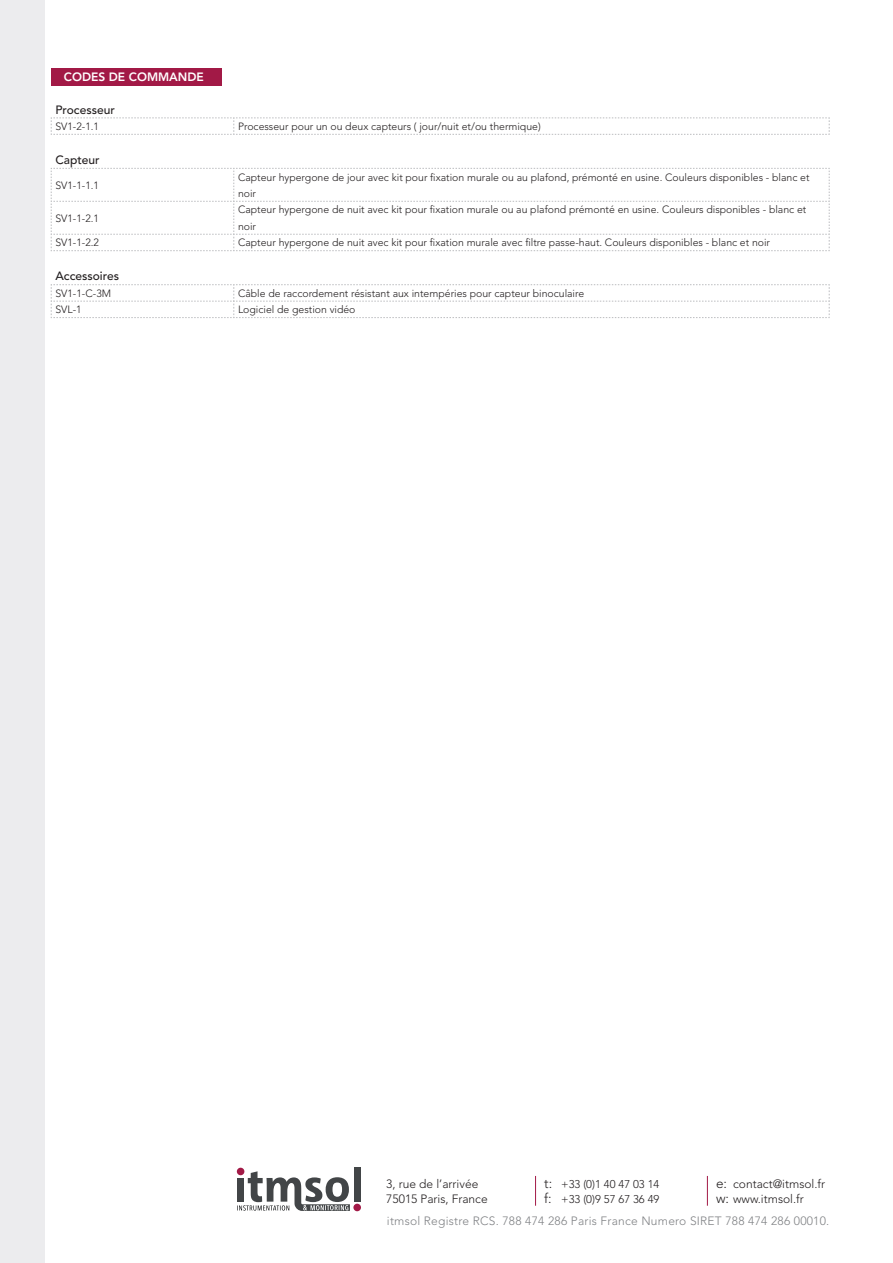
<style>
.page{position:relative;width:893px;height:1263px;background:#fff}
.page>*{position:absolute;margin:0;border:0;box-sizing:border-box;transform-origin:0 0}
.t1{font:300 12px "Avenir LT Std";color:#231f20}
.t2{font:300 12px "Avenir LT Std";letter-spacing:.02em;color:#808285}
.t3{font:500 12px "Avenir LT Std";color:#231f20}
.t4{font:800 12px "Avenir LT Std";color:#fff}
.t5{font:300 11.25px "Avenir LT Std";color:#231f20}
.t6{font:300 10.5px/16.5px "Avenir LT Std";color:#231f20}
.s1{font-size:13.5px}
</style>
<div class="page">
<div style="left:354px;top:1167px;width:7px;height:34px;background:#424547"></div>
<svg style="left:237px;top:1171px;width:113px;height:40px"></svg>
<div style="left:237px;top:1168px;width:7px;height:7px;background:#a21946;border-radius:50%"></div>
<div style="left:353px;top:1204px;width:8px;height:7px;background:#a21946;border-radius:50%"></div>
<hr style="left:535px;top:1176px;width:1px;height:30px;background:#a21946">
<hr style="left:707px;top:1176px;width:1px;height:30px;background:#a21946">
<div style="left:0;top:0;width:45px;height:1263px;background:#ececee"></div>
<svg style="left:51px;top:85px;width:779px;height:50px"></svg>
<svg style="left:51px;top:168px;width:779px;height:83px"></svg>
<svg style="left:51px;top:284px;width:779px;height:34px"></svg>
<div style="left:51px;top:68px;width:170px;height:17px;background:#a21946"></div>
<p class="t4" style="left:64px;top:70px;width:142px">CODES DE COMMANDE</p>
<p class="t3" style="left:55px;top:103px;width:61px">Processeur</p>
<p class="t6" style="left:55px;top:118px;width:45px">SV1-2-1.1</p>
<p class="t6" style="left:238px;top:118px;width:304px">Processeur pour un ou deux capteurs ( jour/nuit et/ou thermique)</p>
<p class="t3" style="left:55px;top:153px;width:46px">Capteur</p>
<p class="t6" style="left:55px;top:177px;width:45px">SV1-1-1.1</p>
<p class="t6" style="left:238px;top:169px;width:573px">Capteur hypergone de jour avec kit pour fixation murale ou au plafond, prémonté en usine. Couleurs disponibles - blanc et noir</p>
<p class="t6" style="left:55px;top:210px;width:45px">SV1-1-2.1</p>
<p class="t6" style="left:238px;top:202px;width:570px">Capteur hypergone de nuit avec kit pour fixation murale ou au plafond prémonté en usine. Couleurs disponibles - blanc et noir</p>
<p class="t6" style="left:55px;top:235px;width:45px">SV1-1-2.2</p>
<p class="t6" style="left:238px;top:235px;width:534px">Capteur hypergone de nuit avec kit pour fixation murale avec filtre passe-haut. Couleurs disponibles - blanc et noir</p>
<p class="t3" style="left:55px;top:269px;width:65px">Accessoires</p>
<p class="t6" style="left:55px;top:285px;width:57px">SV1-1-C-3M</p>
<p class="t6" style="left:238px;top:285px;width:348px">Câble de raccordement résistant aux intempéries pour capteur binoculaire</p>
<p class="t6" style="left:55px;top:301px;width:28px">SVL-1</p>
<p class="t6" style="left:238px;top:301px;width:119px">Logiciel de gestion vidéo</p>
<p class="t1" style="left:716px;top:1177px;width:111px"><span class="s1">e:</span> contact@itmsol.fr</p>
<p class="t1" style="left:716px;top:1192px;width:89px"><span class="s1">w:</span> www.itmsol.fr</p>
<p class="t1" style="left:386px;top:1177px;width:94px">3, rue de l’arrivée</p>
<p class="t1" style="left:386px;top:1192px;width:103px">75015 Paris, France</p>
<p class="t2" style="left:387px;top:1214px;width:444px">itmsol Registre RCS. 788 474 286 Paris France Numero SIRET 788 474 286 00010.</p>
<p class="t5" style="left:544px;top:1178px;width:117px"><span class="s1">t:</span> +33 (0)1 40 47 03 14</p>
<p class="t5" style="left:544px;top:1193px;width:117px"><span class="s1">f:</span> +33 (0)9 57 67 36 49</p>
</div>
